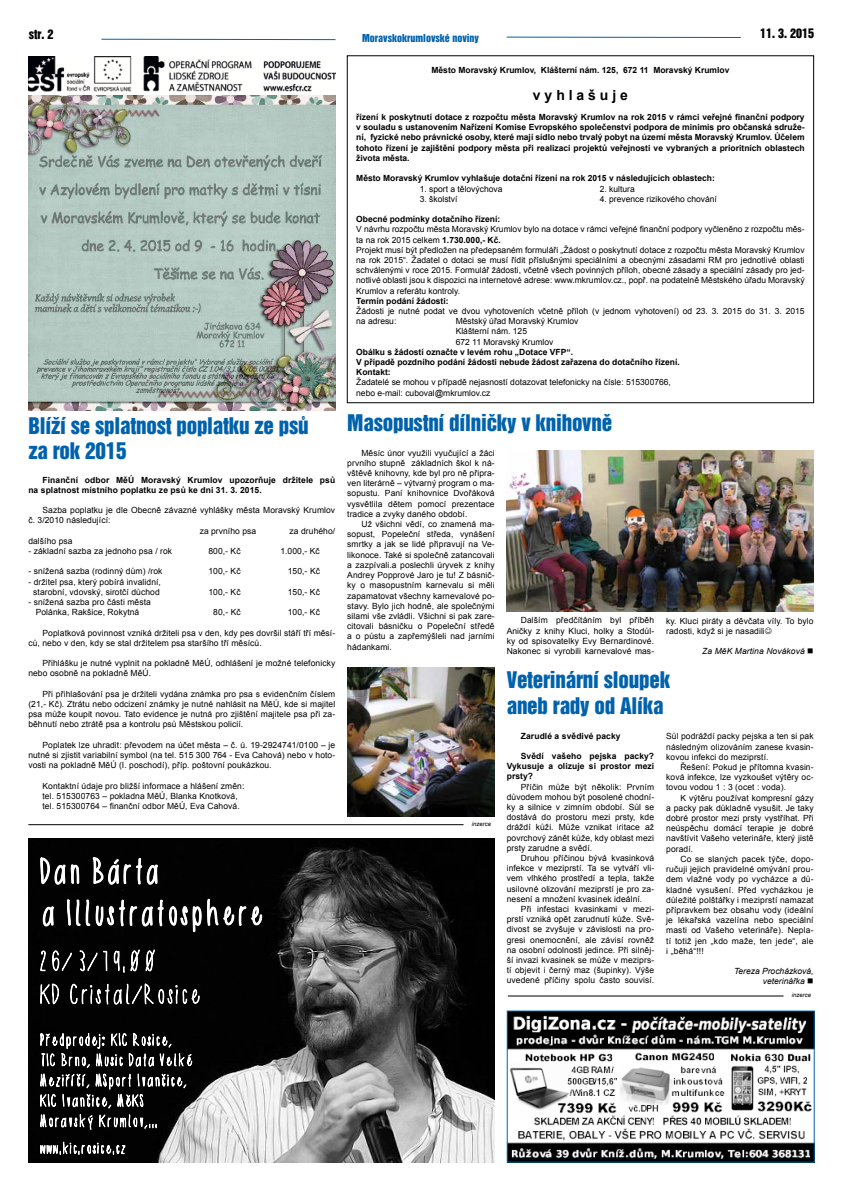
<style>
.page{position:relative;width:842px;height:1191px;background:#fff}
.page>*{position:absolute;margin:0;border:0;box-sizing:border-box;transform-origin:0 0}
.t1{font:21px/25.2px "Switzerland Inserat";letter-spacing:-.01em;color:#0062ac}
.t2{font:700 14px "Arial";color:#000}
.t3{font:12px "Switzerland Inserat";color:#000}
.t4{font:10px "Switzerland Inserat";color:#0062ac}
.t5{font:8.5px/10.2px "Arial";letter-spacing:.01em;color:#000;text-align:justify}
.t6{font:700 8.5px/10.2px "Arial";color:#000}
.t7{font:italic 8.5px/10.2px "Arial";color:#000;text-align:right}
.t8{font:italic 6px "Arial";color:#000}
.s1{font-weight:700}
</style>
<div class="page">
<svg style="left:506px;top:36px;width:235px;height:2px"></svg>
<svg style="left:101px;top:38px;width:235px;height:3px"></svg>
<hr style="left:508px;top:995px;width:275px;height:1px;background:#000">
<img style="left:28px;top:838px;width:466px;height:324px">
<svg style="left:36px;top:838px;width:227px;height:324px;background:#2f2f2f"></svg>
<img style="left:509px;top:1012px;width:304px;height:148px">
<hr style="left:28px;top:824px;width:435px;height:1px;background:#000">
<img style="left:28px;top:57px;width:307px;height:35px">
<img style="left:28px;top:95px;width:307px;height:315px">
<svg style="left:202px;top:248px;width:5px;height:5px"></svg>
<svg style="left:234px;top:248px;width:5px;height:6px"></svg>
<img style="left:347px;top:668px;width:148px;height:148px">
<img style="left:507px;top:450px;width:307px;height:162px">
<h3 class="t3" style="left:29px;top:27px;width:26px">str. 2</h3>
<h3 class="t3" style="left:760px;top:26px;width:55px">11. 3. 2015</h3>
<p class="t4" style="left:362px;top:32px;width:118px">Moravskokrumlovské noviny</p>
<h1 class="t1" style="left:28px;top:413px;width:282px">Blíží se splatnost poplatku ze psů za rok 2015</h1>
<p class="t6" style="left:28px;top:475px;width:308px;text-indent:14px">Finanční odbor MěÚ Moravský Krumlov upozorňuje držitele psů na splatnost místního poplatku ze psů ke dni 31. 3. 2015.</p>
<p class="t5" style="left:43px;top:505px;width:294px">Sazba poplatku je dle Obecně závazné vyhlášky města Moravský Krumlov</p>
<p class="t5" style="left:28px;top:515px;width:84px">č. 3/2010 následující:</p>
<p class="t5" style="left:200px;top:525px;width:58px">za prvního psa</p>
<p class="t5" style="left:290px;top:525px;width:47px">za druhého/</p>
<p class="t5" style="left:28px;top:536px;width:46px">dalšího psa</p>
<p class="t5" style="left:28px;top:546px;width:145px">- základní sazba za jednoho psa / rok</p>
<p class="t5" style="left:208px;top:546px;width:34px">800,- Kč</p>
<p class="t5" style="left:280px;top:546px;width:41px">1.000,- Kč</p>
<p class="t5" style="left:28px;top:566px;width:136px">- snížená sazba (rodinný dům) /rok</p>
<p class="t5" style="left:208px;top:566px;width:34px">100,- Kč</p>
<p class="t5" style="left:288px;top:566px;width:34px">150,- Kč</p>
<p class="t5" style="left:28px;top:576px;width:134px;text-align:center">- držitel psa, který pobírá invalidní, starobní, vdovský, sirotčí důchod</p>
<p class="t5" style="left:208px;top:587px;width:34px">100,- Kč</p>
<p class="t5" style="left:288px;top:587px;width:34px">150,- Kč</p>
<p class="t5" style="left:28px;top:597px;width:124px;text-align:center">- snížená sazba pro části města<br>Polánka, Rakšice, Rokytná</p>
<p class="t5" style="left:213px;top:607px;width:29px">80,- Kč</p>
<p class="t5" style="left:288px;top:607px;width:34px">100,- Kč</p>
<p class="t5" style="left:28px;top:627px;width:308px;text-indent:14px">Poplatková povinnost vzniká držiteli psa v den, kdy pes dovršil stáří tří měsí&shy;ců, nebo v den, kdy se stal držitelem psa staršího tří měsíců.</p>
<p class="t5" style="left:28px;top:658px;width:308px;text-indent:14px">Přihlášku je nutné vyplnit na pokladně MěÚ, odhlášení je možné telefonicky nebo osobně na pokladně MěÚ.</p>
<p class="t5" style="left:28px;top:689px;width:308px;text-indent:14px">Při přihlašování psa je držiteli vydána známka pro psa s evidenčním číslem (21,- Kč). Ztrátu nebo odcizení známky je nutné nahlásit na MěÚ, kde si majitel psa může koupit novou. Tato evidence je nutná pro zjištění majitele psa při za&shy;běhnutí nebo ztrátě psa a kontrolu psů Městskou policií.</p>
<p class="t5" style="left:28px;top:740px;width:308px;text-indent:14px">Poplatek lze uhradit: převodem na účet města – č. ú. 19-2924741/0100 – je nutné si zjistit variabilní symbol (na tel. 515 300 764 - Eva Cahová) nebo v hoto&shy;vosti na pokladně MěÚ (I. poschodí), příp. poštovní poukázkou.</p>
<p class="t5" style="left:43px;top:780px;width:203px;text-align:left">Kontaktní údaje pro bližší informace a hlášení změn: tel. 515300763 – pokladna MěÚ, Blanka Knotková, tel. 515300764 – finanční odbor MěÚ, Eva Cahová.</p>
<p class="t6" style="left:431px;top:65px;width:299px">Město Moravský Krumlov, Klášterní nám. 125, 672 11 Moravský Krumlov</p>
<h2 class="t2" style="left:533px;top:85px;width:96px">vy h l aš uj e</h2>
<p class="t6" style="left:356px;top:112px;width:450px;text-align:justify">řízení k poskytnutí dotace z rozpočtu města Moravský Krumlov na rok 2015 v rámci veřejné finanční podpory v souladu s ustanovením Nařízení Komise Evropského společenství podpora de minimis pro občanská sdruže&shy;ní, fyzické nebo právnické osoby, které mají sídlo nebo trvalý pobyt na území města Moravský Krumlov. Účelem tohoto řízení je zajištění podpory města při realizaci projektů veřejnosti ve vybraných a prioritních oblastech života města.</p>
<p class="t6" style="left:356px;top:173px;width:360px">Město Moravský Krumlov vyhlašuje dotační řízení na rok 2015 v následujících oblastech:</p>
<p class="t5" style="left:420px;top:183px;width:84px">1. sport a tělovýchova</p>
<p class="t5" style="left:600px;top:183px;width:36px">2. kultura</p>
<p class="t5" style="left:420px;top:194px;width:39px">3. školství</p>
<p class="t5" style="left:600px;top:194px;width:119px">4. prevence rizikového chování</p>
<p class="t6" style="left:356px;top:214px;width:146px">Obecné podmínky dotačního řízení:</p>
<p class="t5" style="left:356px;top:224px;width:450px;text-align:left">V návrhu rozpočtu města Moravský Krumlov bylo na dotace v rámci veřejné finanční podpory vyčleněno z rozpočtu měs&shy;ta na rok 2015 celkem <span class="s1">1.730.000,- Kč.<br></span>Projekt musí být předložen na předepsaném formuláři „Žádost o poskytnutí dotace z rozpočtu města Moravský Krumlov na rok 2015“. Žadatel o dotaci se musí řídit příslušnými speciálními a obecnými zásadami RM pro jednotlivé oblasti schválenými v roce 2015. Formulář žádosti, včetně všech povinných příloh, obecné zásady a speciální zásady pro jed&shy;notlivé oblasti jsou k dispozici na internetové adrese: www.mkrumlov.cz., popř. na podatelně Městského úřadu Moravský Krumlov a referátu kontroly.</p>
<p class="t6" style="left:356px;top:296px;width:94px">Termín podání žádosti:</p>
<p class="t5" style="left:356px;top:306px;width:450px">Žádosti je nutné podat ve dvou vyhotoveních včetně příloh (v jednom vyhotovení) od 23. 3. 2015 do 31. 3. 2015 na adresu:</p>
<p class="t5" style="left:456px;top:316px;width:124px;text-align:left">Městský úřad Moravský Krumlov<br>Klášterní nám. 125<br>672 11 Moravský Krumlov</p>
<p class="t6" style="left:356px;top:347px;width:325px">Obálku s žádostí označte v levém rohu „Dotace VFP“.<br>V případě pozdního podání žádosti nebude žádost zařazena do dotačního řízení.<br>Kontakt:</p>
<p class="t5" style="left:356px;top:377px;width:316px">Žadatelé se mohou v případě nejasností dotazovat telefonicky na čísle: 515300766, nebo e-mail: cuboval@mkrumlov.cz</p>
<h1 class="t1" style="left:347px;top:410px;width:266px">Masopustní dílničky v knihovně</h1>
<p class="t5" style="left:347px;top:447px;width:149px;text-indent:14px">Měsíc únor využili vyučující a žáci prvního stupně základních škol k ná&shy;vštěvě knihovny, kde byl pro ně připra&shy;ven literárně – výtvarný program o ma&shy;sopustu. Paní knihovnice Dvořáková vysvětlila dětem pomocí prezentace tradice a zvyky daného období.</p>
<p class="t5" style="left:347px;top:519px;width:149px;text-indent:14px">Už všichni vědí, co znamená ma&shy;sopust, Popeleční středa, vynášení smrtky a jak se lidé připravují na Ve&shy;likonoce. Také si společně zatancovali a zazpívali.a poslechli úryvek z knihy Andrey Popprové Jaro je tu! Z básnič&shy;ky o masopustním karnevalu si měli zapamatovat všechny karnevalové po&shy;stavy. Bylo jich hodně, ale společnými silami vše zvládli. Všichni si pak zare&shy;citovali básničku o Popeleční středě a o půstu a zapřemýšleli nad jarními hádankami.</p>
<p class="t5" style="left:507px;top:615px;width:149px;text-indent:14px">Dalším předčítáním byl příběh Aničky z knihy Kluci, holky a Stodůl&shy;ky od spisovatelky Evy Bernardinové.<br>Nakonec si vyrobili karnevalové mas-</p>
<p class="t5" style="left:666px;top:616px;width:149px">ky. Kluci piráty a děvčata víly. To bylo radosti, když si je nasadili</p>
<p class="t7" style="left:702px;top:646px;width:113px">Za MěK Martina Nováková ■</p>
<p class="t8" style="left:472px;top:819px;width:21px">inzerce</p>
<h1 class="t1" style="left:507px;top:667px;width:165px">Veterinární sloupek aneb rady od Alíka</h1>
<p class="t6" style="left:521px;top:730px;width:101px">Zarudlé a svědivé packy</p>
<p class="t6" style="left:507px;top:751px;width:149px;text-align:justify;text-indent:14px">Svědí vašeho pejska packy?<br>Vykusuje a olizuje si prostor mezi prsty?</p>
<p class="t5" style="left:507px;top:781px;width:149px;text-indent:14px">Příčin může být několik: Prvním důvodem mohou být posolené chodní&shy;ky a silnice v zimním období. Sůl se dostává do prostoru mezi prsty, kde dráždí kůži. Může vznikat iritace až povrchový zánět kůže, kdy oblast mezi prsty zarudne a svědí.</p>
<p class="t5" style="left:507px;top:853px;width:149px;text-indent:14px">Druhou příčinou bývá kvasinková infekce v meziprstí. Ta se vytváří vli&shy;vem vlhkého prostředí a tepla, takže usilovné olizování meziprstí je pro za&shy;nesení a množení kvasinek ideální.</p>
<p class="t5" style="left:507px;top:904px;width:149px;text-indent:14px">Při infestaci kvasinkami v mezi&shy;prstí vzniká opět zarudnutí kůže. Svě&shy;divost se zvyšuje v závislosti na pro&shy;gresi onemocnění, ale závisí rovněž na osobní odolnosti jedince. Při silněj&shy;ší invazi kvasinek se může v meziprs&shy;tí objevit i černý maz (šupinky). Výše uvedené příčiny spolu často souvisí.</p>
<p class="t5" style="left:666px;top:731px;width:149px">Sůl podráždí packy pejska a ten si pak následným olizováním zanese kvasin&shy;kovou infekci do meziprstí.</p>
<p class="t5" style="left:666px;top:762px;width:149px;text-indent:14px">Řešení: Pokud je přítomna kvasin&shy;ková infekce, lze vyzkoušet výtěry oc&shy;tovou vodou 1 : 3 (ocet : voda).</p>
<p class="t5" style="left:666px;top:792px;width:149px;text-indent:14px">K výtěru používat kompresní gázy a packy pak důkladně vysušit. Je taky dobré prostor mezi prsty vystříhat. Při neúspěchu domácí terapie je dobré navštívit Vašeho veterináře, který jistě poradí.</p>
<p class="t5" style="left:666px;top:854px;width:149px;text-indent:14px">Co se slaných pacek týče, dopo&shy;ručuji jejich pravidelné omývání prou&shy;dem vlažné vody po vycházce a dů&shy;kladné vysušení. Před vycházkou je důležité polštářky i meziprstí namazat přípravkem bez obsahu vody (ideální je lékařská vazelína nebo speciální masti od Vašeho veterináře). Nepla&shy;tí totiž jen „kdo maže, ten jede“, ale i „běhá“!!!</p>
<p class="t7" style="left:734px;top:966px;width:81px">Tereza Procházková, veterinářka ■</p>
<p class="t8" style="left:792px;top:991px;width:21px">inzerce</p>
</div>
